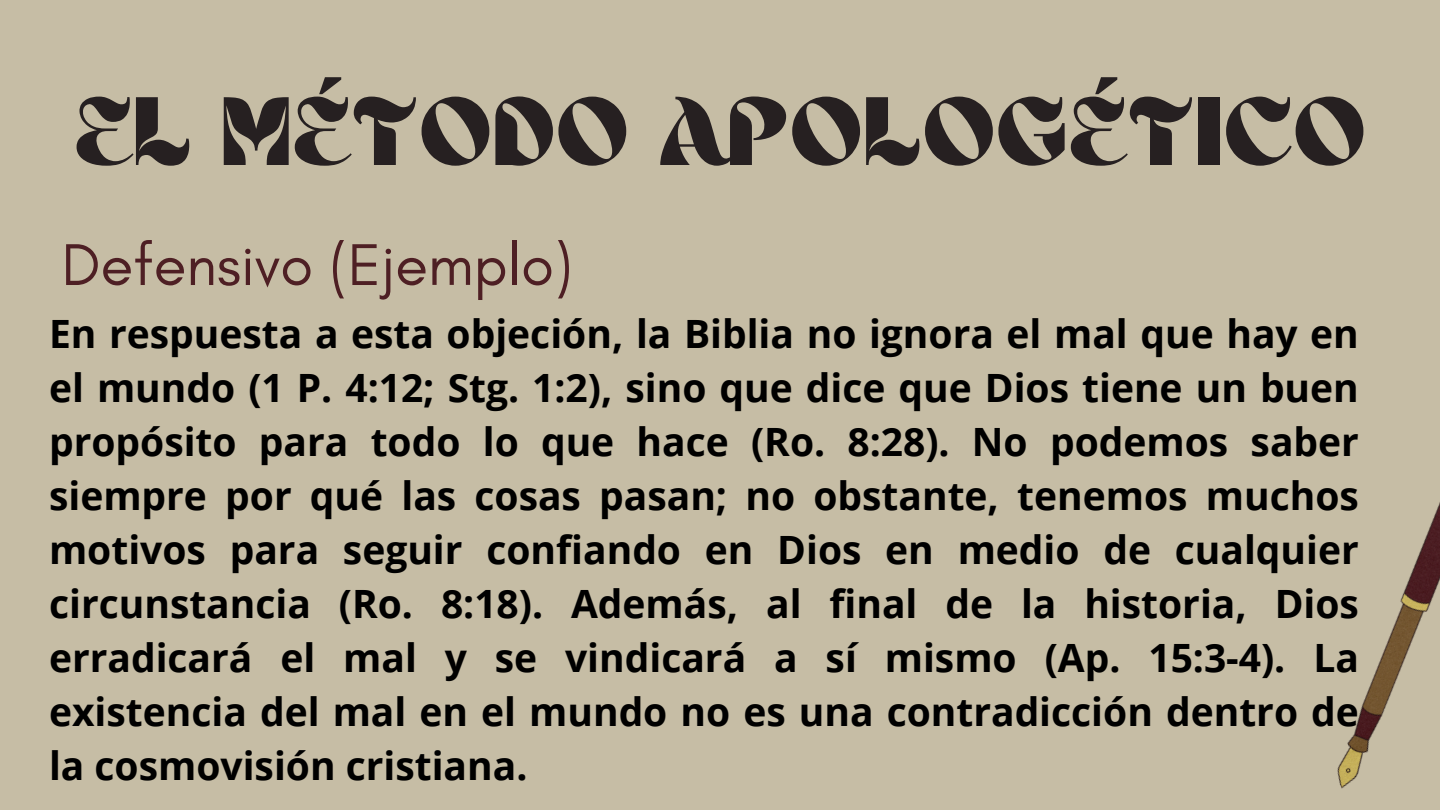
<style>
.page{position:relative;width:1440px;height:810px;background:#c6bda5}
.page>*{position:absolute;margin:0;border:0;box-sizing:border-box;transform-origin:0 0}
.t1{font:100px "Ahsing";letter-spacing:.02em;color:#262021}
.t2{font:60px "Glacial Indifference";color:#4e1f24}
.t3{font:700 39px/54px "Open Sans";color:#000;text-align:justify}
</style>
<div class="page">
<img style="left:1337px;top:502px;width:103px;height:286px">
<p class="t1" style="left:75px;top:90px;width:1292px">EL MÉTODO APOLOGÉTICO</p>
<h2 class="t2" style="left:62px;top:228px;width:512px">Defensivo (Ejemplo)</h2>
<p class="t3" style="left:49px;top:305px;width:1311px">En respuesta a esta objeción, la Biblia no ignora el mal que hay en el mundo (1 P. 4:12; Stg. 1:2), sino que dice que Dios tiene un buen propósito para todo lo que hace (Ro. 8:28). No podemos saber siempre por qué las cosas pasan; no obstante, tenemos muchos motivos para seguir confiando en Dios en medio de cualquier circunstancia (Ro. 8:18). Además, al final de la historia, Dios erradicará el mal y se vindicará a sí mismo (Ap. 15:3-4). La existencia del mal en el mundo no es una contradicción dentro de la cosmovisión cristiana.</p>
</div>
